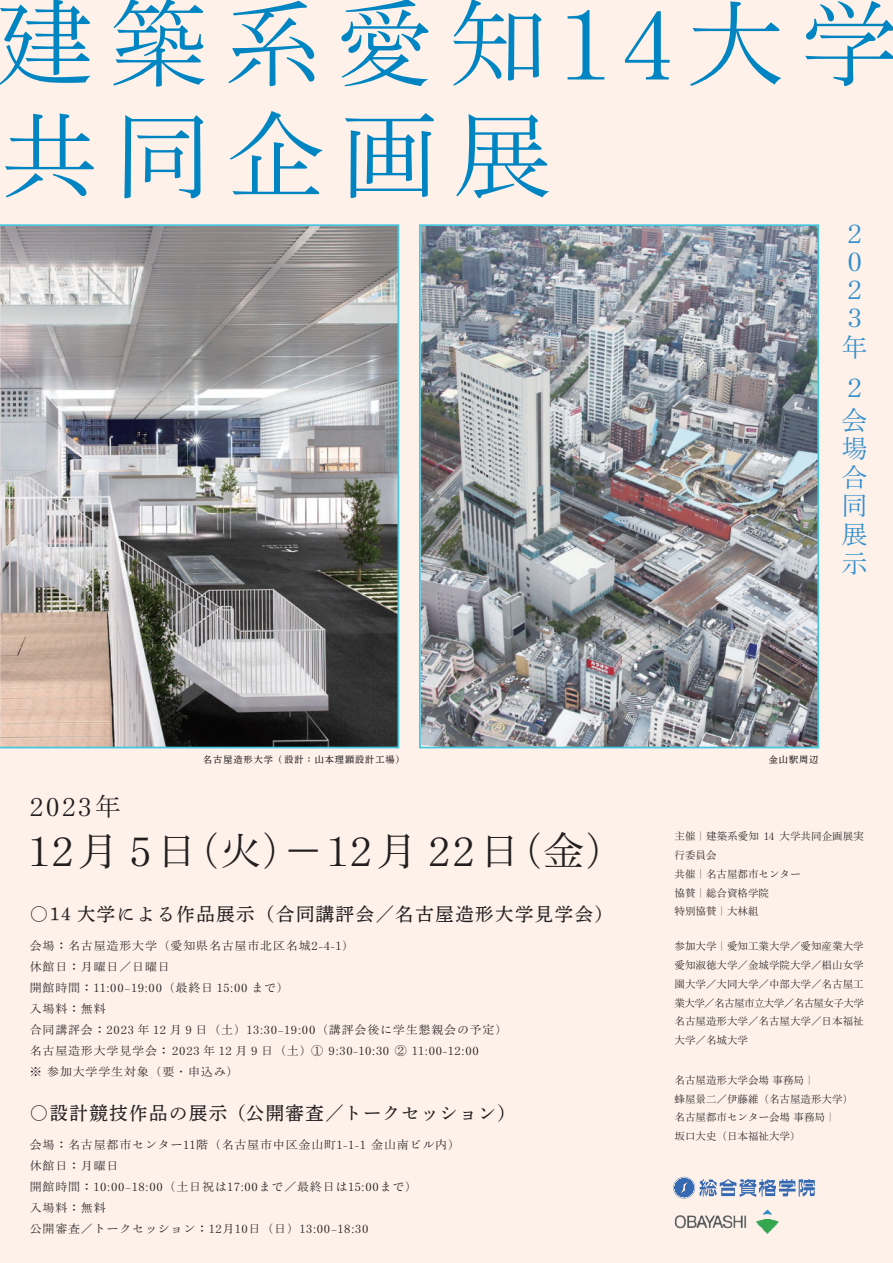
<style>
.page{position:relative;width:893px;height:1263px;background:#fdf1ea}
.page>*{position:absolute;margin:0;border:0;box-sizing:border-box;transform-origin:0 0}
.t1{font:95.85px/111.9px "Ro H Min Sink Pr 5 N";letter-spacing:.145em;color:#0085c3}
.t2{font:40.5px "Ro H Min Sink Pr 5 N";letter-spacing:.105em;color:#231f20}
.t3{font:25.95px "Ro H Min Sink Pr 5 N";color:#308ecd}
.t4{font:25.95px/27.8px "Ro H Min Sink Pr 5 N";color:#308ecd;text-align:justify;scale:1.07 1}
.t5{font:25.5px "Ro H Min Sink Pr 5 N";letter-spacing:.095em;color:#231f20}
.t6{font:18.45px "Shuei Yobu Min Std M";letter-spacing:.08em;color:#231f20}
.t7{font:11.7px/21px "Ro H Min Sink Pr 5 N";letter-spacing:.065em;color:#231f20}
.t8{font:10.5px/18.8px "Ro H Min Sink Pr 5 N";color:#231f20}
.t9{font:9.15px "Shuei Yobu Min Std M";letter-spacing:.1em;color:#231f20}
</style>
<div class="page">
<img style="left:399px;top:225px;width:417px;height:522px">
<img style="left:0;top:224px;width:399px;height:524px">
<div style="left:419px;top:224px;width:400px;height:524px;border:2px solid #47c5e0"></div>
<img style="left:674px;top:1209px;width:104px;height:24px">
<svg style="left:673px;top:1177px;width:142px;height:21px"></svg>
<h1 class="t1" style="left:-4px;top:-6px;width:904px">建築系愛知14大学共同企画展</h1>
<h3 class="t4" style="left:847px;top:221px;width:15px">2<br>0<br>2<br>3</h3>
<h3 class="t3" style="left:842px;top:332px;width:28px">年</h3>
<h3 class="t4" style="left:847px;top:375px;width:15px">2</h3>
<h3 class="t3" style="left:842px;top:404px;width:28px">会</h3>
<h3 class="t3" style="left:842px;top:432px;width:28px">場</h3>
<h3 class="t3" style="left:842px;top:461px;width:28px">合</h3>
<h3 class="t3" style="left:842px;top:490px;width:28px">同</h3>
<h3 class="t3" style="left:842px;top:518px;width:28px">展</h3>
<h3 class="t3" style="left:842px;top:547px;width:28px">示</h3>
<p class="t9" style="left:203px;top:753px;width:203px">名古屋造形大学 ( 設計：山本理顕設計工場）</p>
<p class="t9" style="left:769px;top:753px;width:51px">金山駅周辺</p>
<h3 class="t5" style="left:30px;top:790px;width:93px">2023年</h3>
<h2 class="t2" style="left:30px;top:826px;width:598px">12月 5日（火）－12月 22日（金）</h2>
<h3 class="t6" style="left:30px;top:901px;width:585px">○14 大学による作品展示（合同講評会／名古屋造形大学見学会）</h3>
<p class="t7" style="left:30px;top:936px;width:479px">会場：名古屋造形大学（愛知県名古屋市北区名城2-4-1）<br>休館日：月曜日／日曜日<br>開館時間：11:00‒19:00（最終日 15:00 まで）<br>入場料：無料<br>合同講評会：2023 年 12 月 9 日（土）13:30‒19:00（講評会後に学生懇親会の予定）名古屋造形大学見学会： 2023 年 12 月 9 日（土）① 9:30-10:30 ② 11:00-12:00<br>※ 参加大学学生対象（要・申込み）</p>
<h3 class="t6" style="left:30px;top:1100px;width:487px">○設計競技作品の展示（公開審査／トークセッション）</h3>
<p class="t7" style="left:30px;top:1135px;width:432px">会場：名古屋都市センター11階（名古屋市中区金山町1-1-1 金山南ビル内）休館日：月曜日<br>開館時間：10:00‒18:00（土日祝は17:00まで／最終日は15:00まで）<br>入場料：無料<br>公開審査／トークセッション：12月10日（日）13:00‒18:30</p>
<p class="t8" style="left:675px;top:828px;width:191px">主催｜建築系愛知 14 大学共同企画展実行委員会<br>共催｜名古屋都市センター<br>協賛｜総合資格学院<br>特別協賛｜大林組</p>
<p class="t8" style="left:674px;top:938px;width:191px;text-align:justify">参加大学｜愛知工業大学／愛知産業大学愛知淑徳大学／金城学院大学／椙山女学園大学／大同大学／中部大学／名古屋工業大学／名古屋市立大学／名古屋女子大学名古屋造形大学／名古屋大学／日本福祉大学／名城大学</p>
<p class="t8" style="left:675px;top:1071px;width:180px">名古屋造形大学会場 事務局｜<br>蜂屋景二／伊藤維（名古屋造形大学）名古屋都市センター会場 事務局｜<br>坂口大史（日本福祉大学）</p>
</div>
